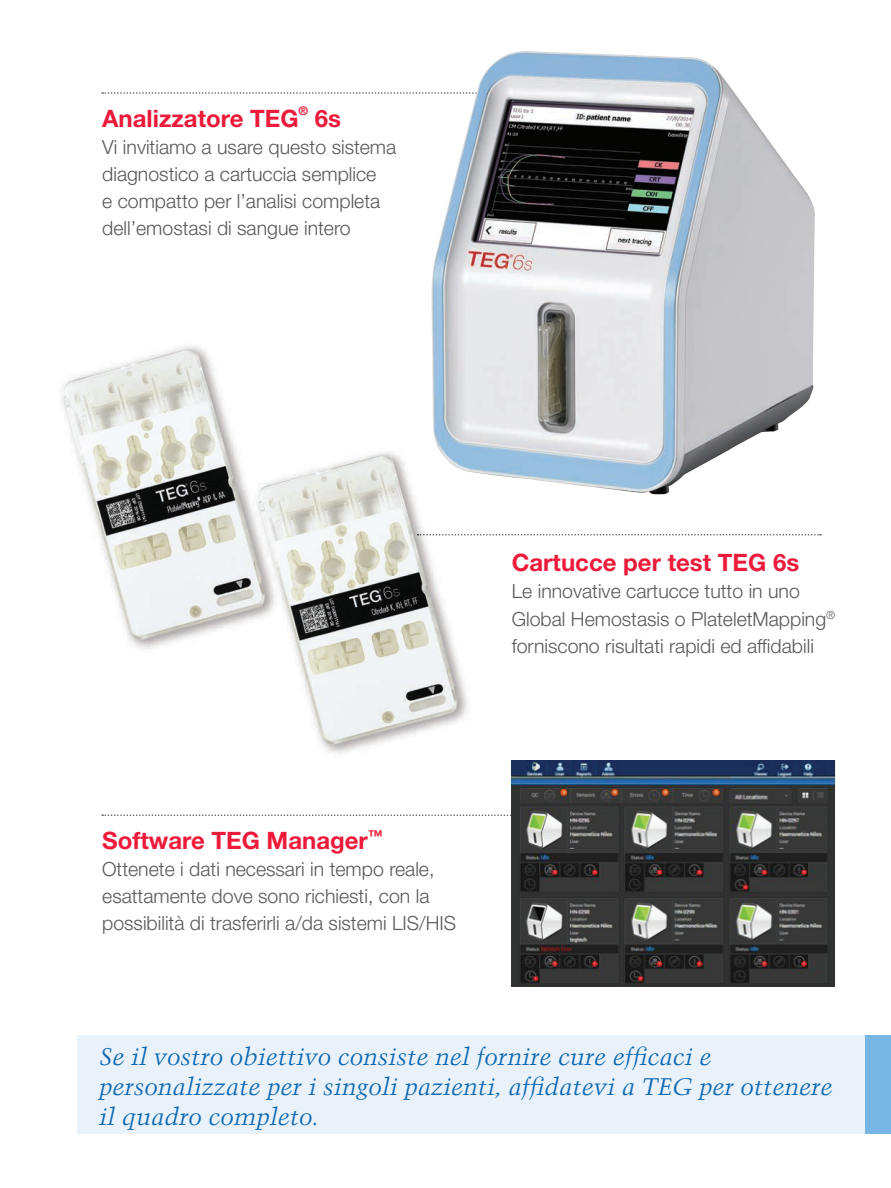
<style>
.page{position:relative;width:891px;height:1188px;background:#fff}
.page>*{position:absolute;margin:0;border:0;box-sizing:border-box;transform-origin:0 0}
.t1{font:italic 24px/30px "Trump Mediaeval";color:#0f6eb8}
.t2{font:700 24px "Helvetica Neue LT Std";color:#ed1a3a}
.t3{font:300 19.5px/27px "Helvetica Neue LT Std";color:#57585a}
.t4{font:700 12px "Helvetica Neue LT Std";color:#ed1a3a}
</style>
<div class="page">
<svg style="left:102px;top:814px;width:410px;height:2px"></svg>
<svg style="left:503px;top:534px;width:318px;height:2px"></svg>
<svg style="left:102px;top:92px;width:271px;height:2px"></svg>
<img style="left:304px;top:454px;width:199px;height:300px">
<img style="left:61px;top:346px;width:247px;height:336px">
<img style="left:373px;top:51px;width:442px;height:470px">
<img style="left:512px;top:760px;width:323px;height:226px">
<div style="left:78px;top:1035px;width:787px;height:99px;background:#e9f2fa"></div>
<div style="left:865px;top:1035px;width:26px;height:99px;background:#77b6e4"></div>
<p class="t2" style="left:102px;top:103px;width:198px">Analizzatore TEG</p>
<p class="t4" style="left:299px;top:103px;width:11px">®</p>
<p class="t2" style="left:315px;top:103px;width:28px">6s</p>
<p class="t3" style="left:102px;top:133px;width:296px">Vi invitiamo a usare questo sistema diagnostico a cartuccia semplice<br>e compatto per l’analisi completa dell’emostasi di sangue intero</p>
<p class="t2" style="left:512px;top:548px;width:289px">Cartucce per test TEG 6s</p>
<p class="t3" style="left:512px;top:578px;width:325px">Le innovative cartucce tutto in uno<br>Global Hemostasis o PlateletMapping<sup>® </sup>forniscono risultati rapidi ed affidabili</p>
<p class="t2" style="left:102px;top:826px;width:282px">Software TEG Manager<sup>™</sup></p>
<p class="t3" style="left:102px;top:855px;width:355px">Ottenete i dati necessari in tempo reale, esattamente dove sono richiesti, con la possibilità di trasferirli a/da sistemi LIS/HIS</p>
<p class="t1" style="left:99px;top:1041px;width:735px">Se il vostro obiettivo consiste nel fornire cure efficaci e personalizzate per i singoli pazienti, affidatevi a TEG per ottenere il quadro completo.</p>
</div>
